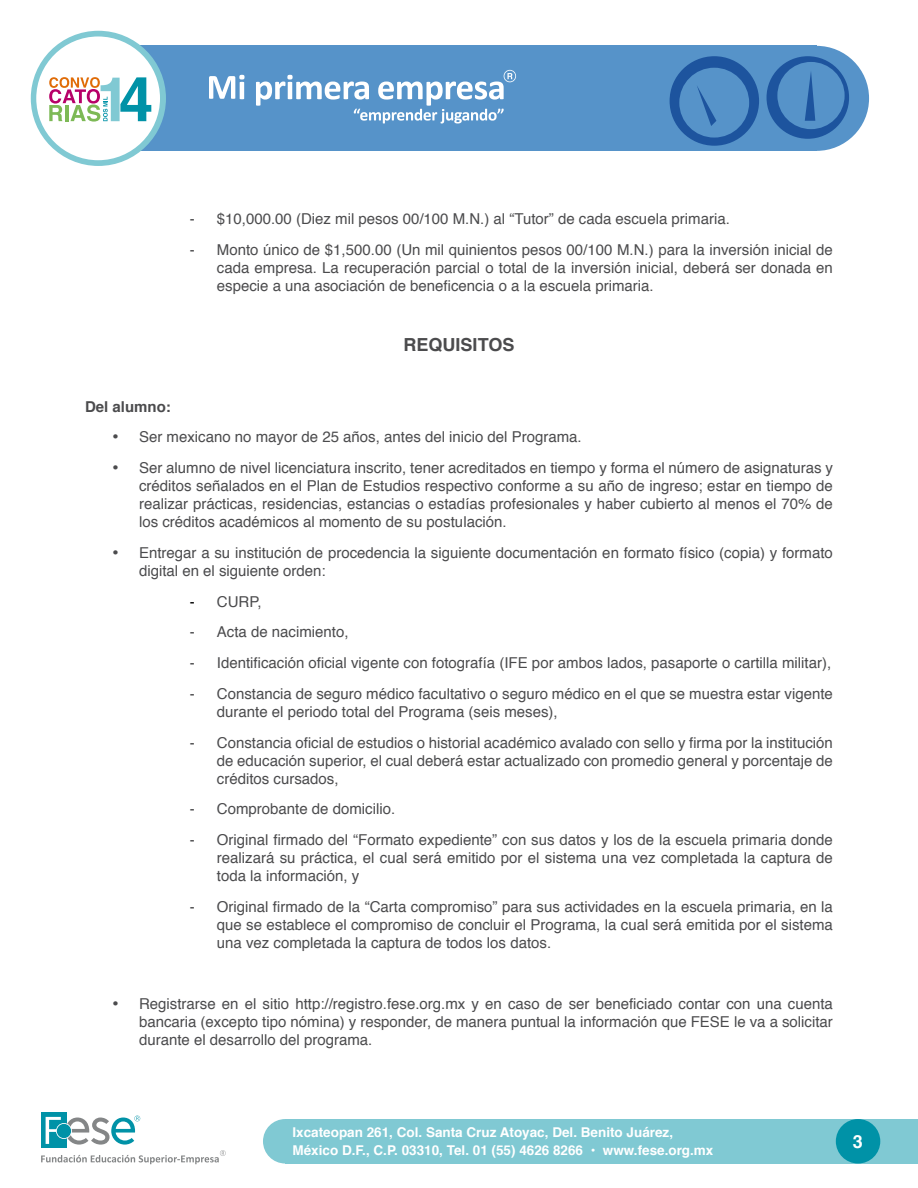
<style>
.page{position:relative;width:918px;height:1188px;background:#fff}
.page>*{position:absolute;margin:0;border:0;box-sizing:border-box;transform-origin:0 0}
.t1{font:700 18px "Helvetica";color:#4b4b4d}
.t2{font:700 18px "Helvetica";color:#fff}
.t3{font:15px/18px "Helvetica";color:#4b4b4d;text-align:justify}
.t4{font:700 15px "Helvetica";color:#4b4b4d}
.t5{font:700 13.5px/18px "Helvetica";color:#fff}
.s1{color:#000}
</style>
<div class="page">
<div style="left:764px;top:46px;width:105px;height:105px;background:#5693c9;border-radius:50%"></div>
<div style="left:130px;top:46px;width:687px;height:105px;background:#5693c9"></div>
<div style="left:41px;top:1113px;width:26px;height:35px;background:#0092a7"></div>
<svg style="left:41px;top:1116px;width:185px;height:48px"></svg>
<div style="left:31px;top:31px;width:135px;height:135px;background:#80c9d3;border-radius:50%"></div>
<div style="left:36px;top:36px;width:124px;height:124px;background:#fff;border-radius:50%"></div>
<svg style="left:49px;top:77px;width:102px;height:45px"></svg>
<div style="left:263px;top:1119px;width:44px;height:45px;background:#80c9d3;border-radius:50%"></div>
<div style="left:285px;top:1119px;width:633px;height:45px;background:#80c9d3"></div>
<div style="left:836px;top:1119px;width:44px;height:45px;background:#0092a7;border-radius:50%"></div>
<svg style="left:209px;top:75px;width:36px;height:24px"></svg>
<svg style="left:256px;top:70px;width:260px;height:53px"></svg>
<div style="left:670px;top:56px;width:89px;height:90px;background:#1d549e;border-radius:50%"></div>
<div style="left:767px;top:56px;width:82px;height:83px;background:#1d549e;border-radius:50%"></div>
<div style="left:679px;top:68px;width:70px;height:70px;background:#5693c9;border-radius:50%"></div>
<div style="left:777px;top:62px;width:68px;height:67px;background:#5693c9;border-radius:50%"></div>
<svg style="left:805px;top:72px;width:10px;height:49px"></svg>
<svg style="left:697px;top:86px;width:19px;height:40px"></svg>
<p class="t3" style="left:190px;top:210px;width:541px">- $10,000.00 (Diez mil pesos 00/100 M.N.) al “Tutor” de cada escuela primaria.</p>
<p class="t3" style="left:217px;top:241px;width:618px;text-indent:-27px">- Monto único de $1,500.00 (Un mil quinientos pesos 00/100 M.N.) para la inversión inicial de cada empresa. La recuperación parcial o total de la inversión inicial, deberá ser donada en especie a una asociación de beneficencia o a la escuela primaria.</p>
<p class="t1" style="left:404px;top:330px;width:112px">REQUISITOS</p>
<p class="t4" style="left:85px;top:394px;width:87px">Del alumno:</p>
<p class="t3" style="left:112px;top:429px;width:471px">• Ser mexicano no mayor de 25 años, antes del inicio del Programa.</p>
<p class="t3" style="left:139px;top:459px;width:695px;text-indent:-27px">• Ser alumno de nivel licenciatura inscrito, tener acreditados en tiempo y forma el número de asignaturas y créditos señalados en el Plan de Estudios respectivo conforme a su año de ingreso; estar en tiempo de realizar prácticas, residencias, estancias o estadías profesionales y haber cubierto al menos el 70% de los créditos académicos al momento de su postulación.</p>
<p class="t3" style="left:139px;top:544px;width:695px;text-indent:-27px">• Entregar a su institución de procedencia la siguiente documentación en formato físico (copia) y formato digital en el siguiente orden:</p>
<p class="t3" style="left:190px;top:593px;width:73px"><span class="s1">-</span> CURP,</p>
<p class="t3" style="left:190px;top:624px;width:160px">- Acta de nacimiento,</p>
<p class="t3" style="left:190px;top:654px;width:643px">- Identificación oficial vigente con fotografía (IFE por ambos lados, pasaporte o cartilla militar),</p>
<p class="t3" style="left:217px;top:685px;width:618px;text-indent:-27px">- Constancia de seguro médico facultativo o seguro médico en el que se muestra estar vigente durante el periodo total del Programa (seis meses),</p>
<p class="t3" style="left:217px;top:734px;width:618px;text-indent:-27px">- Constancia oficial de estudios o historial académico avalado con sello y firma por la institución de educación superior, el cual deberá estar actualizado con promedio general y porcentaje de créditos cursados,</p>
<p class="t3" style="left:190px;top:801px;width:207px">- Comprobante de domicilio.</p>
<p class="t3" style="left:217px;top:831px;width:618px;text-indent:-27px">- Original firmado del “Formato expediente” con sus datos y los de la escuela primaria donde realizará su práctica, el cual será emitido por el sistema una vez completada la captura de toda la información, y</p>
<p class="t3" style="left:217px;top:898px;width:618px;text-indent:-27px">- Original firmado de la “Carta compromiso” para sus actividades en la escuela primaria, en la que se establece el compromiso de concluir el Programa, la cual será emitida por el sistema una vez completada la captura de todos los datos.</p>
<p class="t3" style="left:139px;top:996px;width:695px;text-indent:-27px">• Registrarse en el sitio http://registro.fese.org.mx y en caso de ser beneficiado contar con una cuenta bancaria (excepto tipo nómina) y responder, de manera puntual la información que FESE le va a solicitar durante el desarrollo del programa.</p>
<p class="t5" style="left:292px;top:1124px;width:422px">Ixcateopan 261, Col. Santa Cruz Atoyac, Del. Benito Juárez,<br>México D.F., C.P. 03310, Tel. 01 (55) 4626 8266 • www.fese.org.mx</p>
<p class="t2" style="left:853px;top:1127px;width:12px">3</p>
</div>
